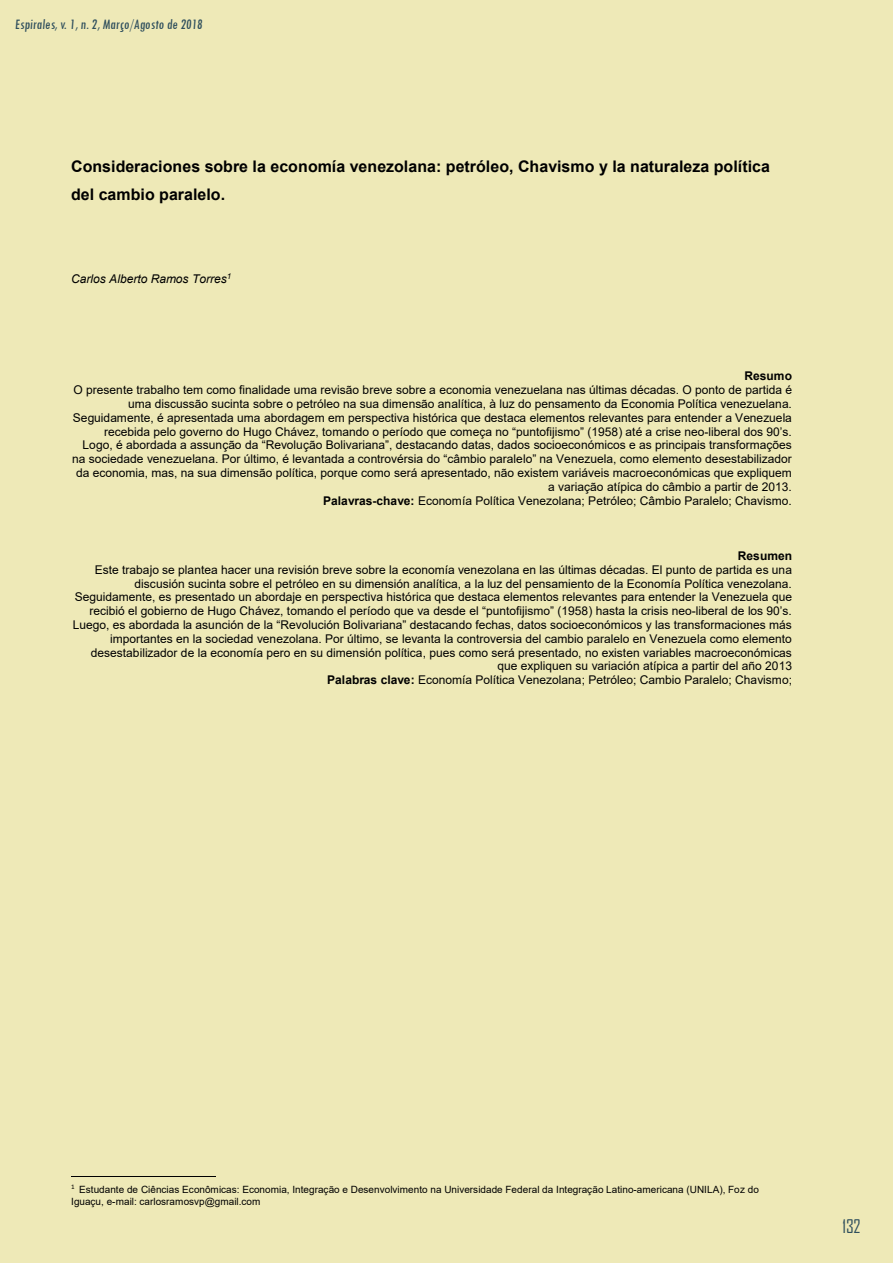
<style>
.page{position:relative;width:893px;height:1263px;background:#eee9b7}
.page>*{position:absolute;margin:0;border:0;box-sizing:border-box;transform-origin:0 0}
.t1{font:18px "Agency FB";color:#2f4f5d}
.t2{font:16.05px/27.6px "Arial";color:#000}
.t3{font:condensed 15px "Tw Cen";color:#2f4f5d}
.t4{font:12px/13.8px "Arial";color:#000;text-align:right}
.t5{font:9.9px/12.3px "Arial";color:#000}
</style>
<div class="page">
<hr style="left:71px;top:1176px;width:144px;height:1px;background:#000">
<p class="t3" style="left:15px;top:15px;width:190px">Espirales, v. 1, n. 2, Março/Agosto de 2018</p>
<p class="t2" style="left:71px;top:153px;width:700px">Consideraciones sobre la economía venezolana: petróleo, Chavismo y la naturaleza política del cambio paralelo.</p>
<p class="t4" style="left:71px;top:272px;width:162px">Carlos Alberto Ramos Torres<sup>1</sup></p>
<p class="t4" style="left:72px;top:369px;width:721px">Resumo<br>O presente trabalho tem como finalidade uma revisão breve sobre a economia venezuelana nas últimas décadas. O ponto de partida é uma discussão sucinta sobre o petróleo na sua dimensão analítica, à luz do pensamento da Economia Política venezuelana.<br>Seguidamente, é apresentada uma abordagem em perspectiva histórica que destaca elementos relevantes para entender a Venezuela recebida pelo governo do Hugo Chávez, tomando o período que começa no “puntofijismo” (1958) até a crise neo-liberal dos 90’s.<br>Logo, é abordada a assunção da “Revolução Bolivariana”, destacando datas, dados socioeconómicos e as principais transformações na sociedade venezuelana. Por último, é levantada a controvérsia do “câmbio paralelo” na Venezuela, como elemento desestabilizador da economia, mas, na sua dimensão política, porque como será apresentado, não existem variáveis macroeconómicas que expliquem a variação atípica do câmbio a partir de 2013.<br>Palavras-chave: Economía Política Venezolana; Petróleo; Câmbio Paralelo; Chavismo.</p>
<p class="t4" style="left:73px;top:549px;width:721px">Resumen<br>Este trabajo se plantea hacer una revisión breve sobre la economía venezolana en las últimas décadas. El punto de partida es una discusión sucinta sobre el petróleo en su dimensión analítica, a la luz del pensamiento de la Economía Política venezolana.<br>Seguidamente, es presentado un abordaje en perspectiva histórica que destaca elementos relevantes para entender la Venezuela que recibió el gobierno de Hugo Chávez, tomando el período que va desde el “puntofijismo” (1958) hasta la crisis neo-liberal de los 90’s.<br>Luego, es abordada la asunción de la “Revolución Bolivariana” destacando fechas, datos socioeconómicos y las transformaciones más importantes en la sociedad venezolana. Por último, se levanta la controversia del cambio paralelo en Venezuela como elemento desestabilizador de la economía pero en su dimensión política, pues como será presentado, no existen variables macroeconómicas que expliquen su variación atípica a partir del año 2013<br>Palabras clave: Economía Política Venezolana; Petróleo; Cambio Paralelo; Chavismo;</p>
<p class="t5" style="left:71px;top:1183px;width:689px"><sup>1</sup> Estudante de Ciências Econômicas: Economia, Integração e Desenvolvimento na Universidade Federal da Integração Latino-americana (UNILA), Foz do<br>Iguaçu, e-mail: carlosramosvp@gmail.com</p>
<p class="t1" style="left:842px;top:1215px;width:20px">132</p>
</div>
